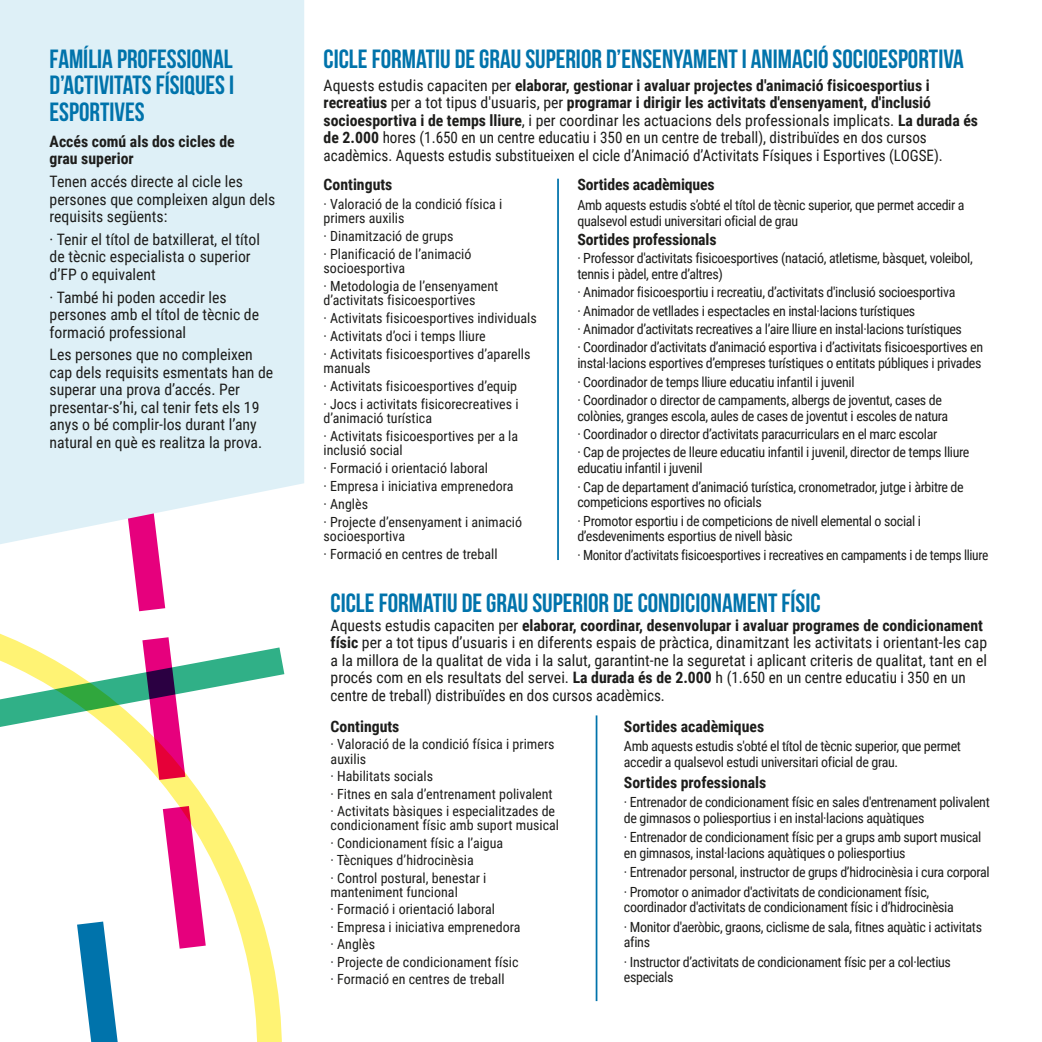
<style>
.page{position:relative;width:1042px;height:1042px;background:#fff}
.page>*{position:absolute;margin:0;border:0;box-sizing:border-box;transform-origin:0 0}
.t1{font:26.43px/26.2px "Bebas Neue";color:#0073ab;text-align:justify}
.t2{font:15.75px/17.5px "Roboto Condensed";color:#1d1d1b}
.t3{font:700 15.75px/17.5px "Roboto Condensed";color:#1d1d1b}
.t4{font:14px/18.4px "Roboto Condensed";letter-spacing:-.025em;color:#1d1d1b}
.t5{font:14px/18px "Roboto Condensed";color:#1d1d1b}
.s1{font-weight:700}
</style>
<div class="page">
<svg style="left:131px;top:544px;width:34px;height:57px"></svg>
<svg style="left:0;top:601px;width:282px;height:441px"></svg>
<div style="left:0;top:0;width:304px;height:544px;background:#def0f7"></div>
<hr style="left:557px;top:179px;width:2px;height:381px;background:#0073ab">
<hr style="left:596px;top:715px;width:1px;height:286px;background:#0073ab">
<svg style="left:0;top:637px;width:284px;height:148px"></svg>
<h1 class="t1" style="left:50px;top:45px;width:186px">FAMÍLIA PROFESSIONAL D’ACTIVITATS FÍSIQUES I ESPORTIVES</h1>
<p class="t3" style="left:50px;top:132px;width:187px">Accés comú als dos cicles de grau superior</p>
<p class="t2" style="left:50px;top:172px;width:227px">Tenen accés directe al cicle les persones que compleixen algun dels requisits següents:</p>
<p class="t2" style="left:50px;top:230px;width:212px">· Tenir el títol de batxillerat, el títol de tècnic especialista o superior d’FP o equivalent</p>
<p class="t2" style="left:50px;top:288px;width:211px">· També hi poden accedir les persones amb el títol de tècnic de formació professional</p>
<p class="t2" style="left:50px;top:345px;width:225px">Les persones que no compleixen cap dels requisits esmentats han de superar una prova d’accés. Per presentar-s’hi, cal tenir fets els 19 anys o bé complir-los durant l’any natural en què es realitza la prova.</p>
<h1 class="t1" style="left:324px;top:45px;width:642px">CICLE FORMATIU DE GRAU SUPERIOR D’ENSENYAMENT I ANIMACIÓ SOCIOESPORTIVA</h1>
<p class="t2" style="left:324px;top:76px;width:656px">Aquests estudis capaciten per <span class="s1">elaborar, gestionar i avaluar projectes d'animació fisicoesportius i recreatius</span> per a tot tipus d'usuaris, per <span class="s1">programar i dirigir les activitats d'ensenyament, d'inclusió socioesportiva i de temps lliure</span>, i per coordinar les actuacions dels professionals implicats. <span class="s1">La durada és de 2.000</span> hores (1.650 en un centre educatiu i 350 en un centre de treball), distribuïdes en dos cursos acadèmics. Aquests estudis substitueixen el cicle d’Animació d’Activitats Físiques i Esportives (LOGSE).</p>
<p class="t3" style="left:324px;top:176px;width:70px">Continguts</p>
<p class="t5" style="left:324px;top:196px;width:180px;line-height:14px">· Valoració de la condició física i primers auxilis</p>
<p class="t5" style="left:324px;top:226px;width:149px">· Dinamització de grups<br>· Planificació de l’animació</p>
<p class="t5" style="left:324px;top:258px;width:176px">socioesportiva<br>· Metodologia de l’ensenyament</p>
<p class="t5" style="left:324px;top:290px;width:215px">d’activitats fisicoesportives<br>· Activitats fisicoesportives individuals · Activitats d’oci i temps lliure<br>· Activitats fisicoesportives d’aparells</p>
<p class="t5" style="left:324px;top:358px;width:196px">manuals<br>· Activitats fisicoesportives d’equip · Jocs i activitats fisicorecreatives i</p>
<p class="t5" style="left:324px;top:408px;width:196px">d’animació turística<br>· Activitats fisicoesportives per a la</p>
<p class="t5" style="left:324px;top:440px;width:200px">inclusió social<br>· Formació i orientació laboral<br>· Empresa i iniciativa emprenedora<br>· Anglès<br>· Projecte d’ensenyament i animació</p>
<p class="t5" style="left:324px;top:526px;width:175px">socioesportiva<br>· Formació en centres de treball</p>
<p class="t3" style="left:577px;top:176px;width:139px">Sortides acadèmiques</p>
<p class="t4" style="left:577px;top:196px;width:389px;line-height:15.8px">Amb aquests estudis s’obté el títol de tècnic superior, que permet accedir a qualsevol estudi universitari oficial de grau</p>
<p class="t3" style="left:577px;top:230px;width:141px">Sortides professionals</p>
<p class="t4" style="left:577px;top:250px;width:397px;line-height:15.8px">· Professor d'activitats fisicoesportives (natació, atletisme, bàsquet, voleibol, tennis i pàdel, entre d’altres)</p>
<p class="t4" style="left:577px;top:283px;width:407px">· Animador fisicoesportiu i recreatiu, d’activitats d'inclusió socioesportiva<br>· Animador de vetllades i espectacles en instal·lacions turístiques<br>· Animador d’activitats recreatives a l’aire lliure en instal·lacions turístiques<br>· Coordinador d’activitats d’animació esportiva i d’activitats fisicoesportives en</p>
<p class="t4" style="left:577px;top:353px;width:406px">instal·lacions esportives d’empreses turístiques o entitats públiques i privades · Coordinador de temps lliure educatiu infantil i juvenil<br>· Coordinador o director de campaments, albergs de joventut, cases de</p>
<p class="t4" style="left:577px;top:406px;width:394px">colònies, granges escola, aules de cases de joventut i escoles de natura<br>· Coordinador o director d’activitats paracurriculars en el marc escolar<br>· Cap de projectes de lleure educatiu infantil i juvenil, director de temps lliure</p>
<p class="t4" style="left:577px;top:458px;width:388px">educatiu infantil i juvenil<br>· Cap de departament d’animació turística, cronometrador, jutge i àrbitre de</p>
<p class="t4" style="left:577px;top:492px;width:345px">competicions esportives no oficials<br>· Promotor esportiu i de competicions de nivell elemental o social i</p>
<p class="t4" style="left:577px;top:527px;width:412px">d’esdeveniments esportius de nivell bàsic<br>· Monitor d’activitats fisicoesportives i recreatives en campaments i de temps lliure</p>
<h1 class="t1" style="left:331px;top:589px;width:491px">CICLE FORMATIU DE GRAU SUPERIOR DE CONDICIONAMENT FÍSIC</h1>
<p class="t2" style="left:331px;top:616px;width:658px">Aquests estudis capaciten per <span class="s1">elaborar, coordinar, desenvolupar i avaluar programes de condicionament físic</span> per a tot tipus d’usuaris i en diferents espais de pràctica, dinamitzant les activitats i orientant-les cap a la millora de la qualitat de vida i la salut, garantint-ne la seguretat i aplicant criteris de qualitat, tant en el procés com en els resultats del servei. <span class="s1">La durada és de 2.000</span> h (1.650 en un centre educatiu i 350 en un centre de treball) distribuïdes en dos cursos acadèmics.</p>
<p class="t3" style="left:331px;top:717px;width:70px">Continguts</p>
<p class="t5" style="left:331px;top:737px;width:226px;line-height:14px">· Valoració de la condició física i primers auxilis</p>
<p class="t5" style="left:331px;top:767px;width:226px;line-height:17.5px">· Habilitats socials<br>· Fitnes en sala d’entrenament polivalent · Activitats bàsiques i especialitzades de</p>
<p class="t5" style="left:331px;top:816px;width:230px;line-height:17.5px">condicionament físic amb suport musical · Condicionament físic a l’aigua<br>· Tècniques d’hidrocinèsia<br>· Control postural, benestar i</p>
<p class="t5" style="left:331px;top:882px;width:191px;line-height:17.5px">manteniment funcional<br>· Formació i orientació laboral<br>· Empresa i iniciativa emprenedora · Anglès<br>· Projecte de condicionament físic · Formació en centres de treball</p>
<p class="t3" style="left:624px;top:717px;width:142px">Sortides acadèmiques</p>
<p class="t4" style="left:624px;top:738px;width:339px;line-height:15.8px">Amb aquests estudis s'obté el títol de tècnic superior, que permet accedir a qualsevol estudi universitari oficial de grau.</p>
<p class="t3" style="left:624px;top:773px;width:144px">Sortides professionals</p>
<p class="t4" style="left:624px;top:794px;width:367px;line-height:15.8px">· Entrenador de condicionament físic en sales d'entrenament polivalent de gimnasos o poliesportius i en instal·lacions aquàtiques</p>
<p class="t4" style="left:624px;top:829px;width:359px;line-height:15.8px">· Entrenador de condicionament físic per a grups amb suport musical en gimnasos, instal·lacions aquàtiques o poliesportius</p>
<p class="t4" style="left:624px;top:862px;width:367px;line-height:19.2px">· Entrenador personal, instructor de grups d’hidrocinèsia i cura corporal · Promotor o animador d'activitats de condicionament físic,</p>
<p class="t4" style="left:624px;top:897px;width:360px;line-height:19.2px">coordinador d'activitats de condicionament físic i d’hidrocinèsia<br>· Monitor d'aeròbic, graons, ciclisme de sala, fitnes aquàtic i activitats</p>
<p class="t4" style="left:624px;top:932px;width:328px;line-height:19.2px">afins<br>· Instructor d’activitats de condicionament físic per a col·lectius</p>
<p class="t4" style="left:624px;top:967px;width:51px">especials</p>
</div>
